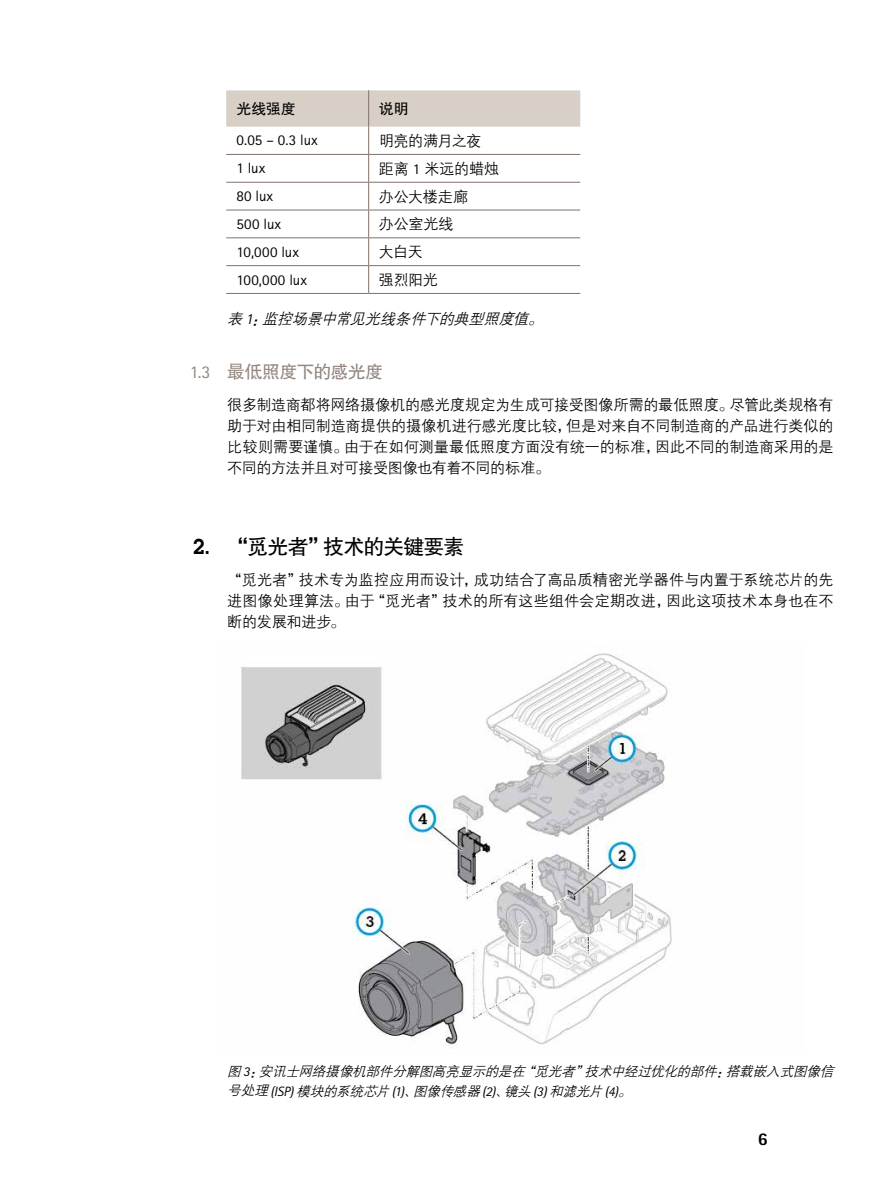
<style>
.page{position:relative;width:893px;height:1191px;background:#fff}
.page>*{position:absolute;margin:0;border:0;box-sizing:border-box;transform-origin:0 0}
.t1{font:21px "FZHTJW GB1 0";letter-spacing:-.04em;color:#000}
.t2{font:18px "FZHTJW GB1 0";letter-spacing:-.04em;color:#93877f}
.t3{font:800 18px "Rotis Sans Serif Pro";color:#000}
.t4{font:15px/21px "FZZDXJW GB1 0";letter-spacing:-.005em;color:#000;text-align:justify}
.t5{font:15px "Rotis Sans Serif Pro";letter-spacing:.005em;color:#000}
.t6{font:italic 15px "FZZDXJW GB1 0";color:#000}
.t7{font:15px "FZZDXJW GB1 0";letter-spacing:-.025em;color:#000}
.t8{font:15px "FZHTJW GB1 0";letter-spacing:-.01em;color:#000}
.t9{font:italic 13.5px/19.5px "FZZDXJW GB1 0";color:#000}
.s1{font-family:"Rotis Sans Serif Pro"}
.s2{font-family:"Lubalin Graph ECG";font-weight:600}
</style>
<div class="page">
<hr style="left:226px;top:293px;width:143px;height:1px;background:#807168">
<hr style="left:369px;top:293px;width:211px;height:1px;background:#807168">
<svg style="left:226px;top:90px;width:354px;height:203px"></svg>
<img style="left:240px;top:653px;width:432px;height:394px">
<p class="t8" style="left:236px;top:100px;width:61px">光线强度</p>
<p class="t8" style="left:379px;top:100px;width:31px">说明</p>
<p class="t5" style="left:236px;top:132px;width:83px">0.05 – 0.3 lux</p>
<p class="t7" style="left:379px;top:133px;width:104px">明亮的满月之夜</p>
<p class="t5" style="left:236px;top:159px;width:31px">1 lux</p>
<p class="t4" style="left:379px;top:158px;width:122px">距离 <span class="s1">1</span> 米远的蜡烛</p>
<p class="t5" style="left:236px;top:187px;width:38px">80 lux</p>
<p class="t4" style="left:379px;top:186px;width:91px">办公大楼走廊</p>
<p class="t5" style="left:236px;top:215px;width:46px">500 lux</p>
<p class="t4" style="left:379px;top:214px;width:76px">办公室光线</p>
<p class="t5" style="left:236px;top:243px;width:64px">10,000 lux</p>
<p class="t4" style="left:379px;top:242px;width:45px">大白天</p>
<p class="t5" style="left:236px;top:270px;width:72px">100,000 lux</p>
<p class="t4" style="left:379px;top:270px;width:60px">强烈阳光</p>
<p class="t6" style="left:227px;top:311px;width:322px">表 <span class="s1">1</span> ：监控场景中常见光线条件下的典型照度值。</p>
<p class="t2" style="left:190px;top:362px;width:195px"><span class="s1">1.3</span> 最低照度下的感光度</p>
<p class="t4" style="left:227px;top:394px;width:608px">很多制造商都将网络摄像机的感光度规定为生成可接受图像所需的最低照度。尽管此类规格有助于对由相同制造商提供的摄像机进行感光度比较，但是对来自不同制造商的产品进行类似的比较则需要谨慎。由于在如何测量最低照度方面没有统一的标准，因此不同的制造商采用的是不同的方法并且对可接受图像也有着不同的标准。</p>
<h1 class="t1" style="left:193px;top:535px;width:273px"><span class="s2">2.</span> “觅光者”技术的关键要素</h1>
<p class="t4" style="left:227px;top:570px;width:608px">“觅光者”技术专为监控应用而设计，成功结合了高品质精密光学器件与内置于系统芯片的先进图像处理算法。由于“觅光者”技术的所有这些组件会定期改进，因此这项技术本身也在不断的发展和进步。</p>
<p class="t9" style="left:227px;top:1062px;width:612px">图 <span class="s1">3</span> ：安讯士网络摄像机部件分解图高亮显示的是在“觅光者”技术中经过优化的部件：搭载嵌入式图像信号处理 <span class="s1">( I S P)</span> 模块的系统芯片 <span class="s1">( 1 )</span> 、图像传感器 <span class="s1">(2 )</span> 、镜头 <span class="s1">(3 )</span> 和滤光片 <span class="s1">(4 )</span> 。</p>
<p class="t3" style="left:758px;top:1127px;width:12px">6</p>
</div>
